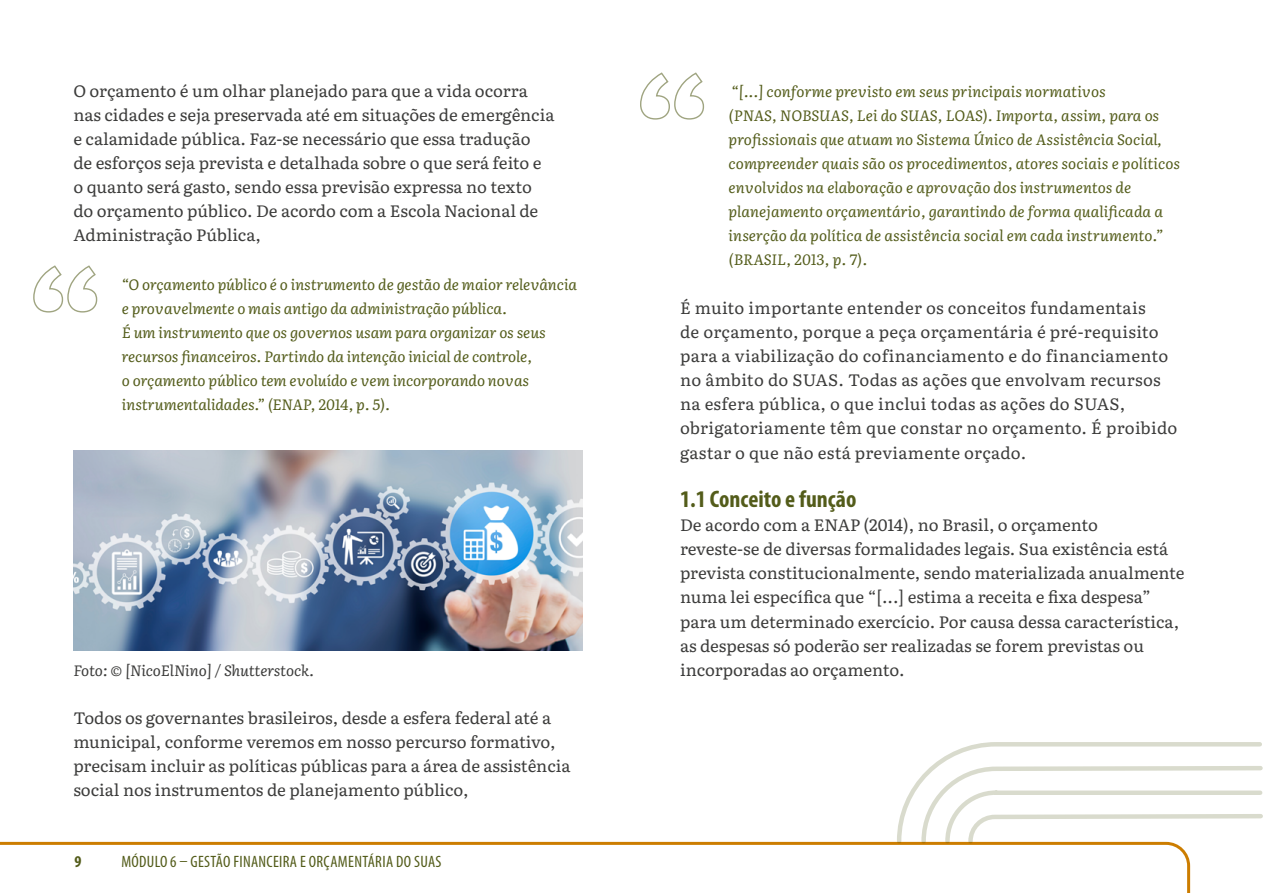
<style>
.page{position:relative;width:1263px;height:893px;background:#fff}
.page>*{position:absolute;margin:0;border:0;box-sizing:border-box;transform-origin:0 0}
.H2_Título{font:700 condensed 24px "Myriad Pro";color:#535c1a}
.Corpo_de_texto{font:16.5px/24.2px "Literata";color:#3c3c3b}
.t1{font:condensed 16.5px "Myriad Pro";letter-spacing:.02em;color:#535c1a}
.t2{font:700 condensed 16.5px "Myriad Pro";color:#535c1a}
.Citação{font:italic 15px/24.2px "Literata";color:#535c1a}
.Legenda{font:italic 15px "Literata";letter-spacing:-.005em;color:#3c3c3b}
</style>
<div class="page">
<svg style="left:0;top:841px;width:1191px;height:52px"></svg>
<img style="left:73px;top:451px;width:510px;height:200px">
<svg style="left:895px;top:742px;width:368px;height:104px"></svg>
<svg style="left:33px;top:265px;width:65px;height:48px"></svg>
<svg style="left:640px;top:72px;width:65px;height:48px"></svg>
<p class="Corpo_de_texto" style="left:73px;top:77px;width:483px">O orçamento é um olhar planejado para que a vida ocorra nas cidades e seja preservada até em situações de emergência e calamidade pública. Faz-se necessário que essa tradução<br>de esforços seja prevista e detalhada sobre o que será feito e o quanto será gasto, sendo essa previsão expressa no texto do orçamento público. De acordo com a Escola Nacional de Administração Pública,</p>
<p class="Citação" style="left:122px;top:271px;width:457px">“O orçamento público é o instrumento de gestão de maior relevância e provavelmente o mais antigo da administração pública.<br>É um instrumento que os governos usam para organizar os seus recursos financeiros. Partindo da intenção inicial de controle,<br>o orçamento público tem evoluído e vem incorporando novas instrumentalidades.” (ENAP, 2014, p. 5).</p>
<p class="Legenda" style="left:73px;top:659px;width:242px">Foto: © [NicoElNino] / Shutterstock.</p>
<p class="Corpo_de_texto" style="left:73px;top:705px;width:499px">Todos os governantes brasileiros, desde a esfera federal até a municipal, conforme veremos em nosso percurso formativo, precisam incluir as políticas públicas para a área de assistência social nos instrumentos de planejamento público,</p>
<p class="t2" style="left:74px;top:851px;width:9px">9</p>
<p class="t1" style="left:121px;top:851px;width:322px">MÓDULO 6 – GESTÃO FINANCEIRA E ORÇAMENTÁRIA DO SUAS</p>
<p class="Citação" style="left:729px;top:78px;width:453px">“[...] conforme previsto em seus principais normativos<br>(PNAS, NOBSUAS, Lei do SUAS, LOAS). Importa, assim, para os profissionais que atuam no Sistema Único de Assistência Social, compreender quais são os procedimentos, atores sociais e políticos envolvidos na elaboração e aprovação dos instrumentos de planejamento orçamentário, garantindo de forma qualificada a inserção da política de assistência social em cada instrumento.” (BRASIL, 2013, p. 7).</p>
<p class="Corpo_de_texto" style="left:680px;top:294px;width:499px">É muito importante entender os conceitos fundamentais<br>de orçamento, porque a peça orçamentária é pré-requisito para a viabilização do cofinanciamento e do financiamento no âmbito do SUAS. Todas as ações que envolvam recursos na esfera pública, o que inclui todas as ações do SUAS, obrigatoriamente têm que constar no orçamento. É proibido gastar o que não está previamente orçado.</p>
<p class="H2_Título" style="left:680px;top:484px;width:178px">1.1 Conceito e função</p>
<p class="Corpo_de_texto" style="left:680px;top:512px;width:506px">De acordo com a ENAP (2014), no Brasil, o orçamento<br>reveste-se de diversas formalidades legais. Sua existência está prevista constitucionalmente, sendo materializada anualmente numa lei específica que “[...] estima a receita e fixa despesa” para um determinado exercício. Por causa dessa característica, as despesas só poderão ser realizadas se forem previstas ou incorporadas ao orçamento.</p>
</div>
